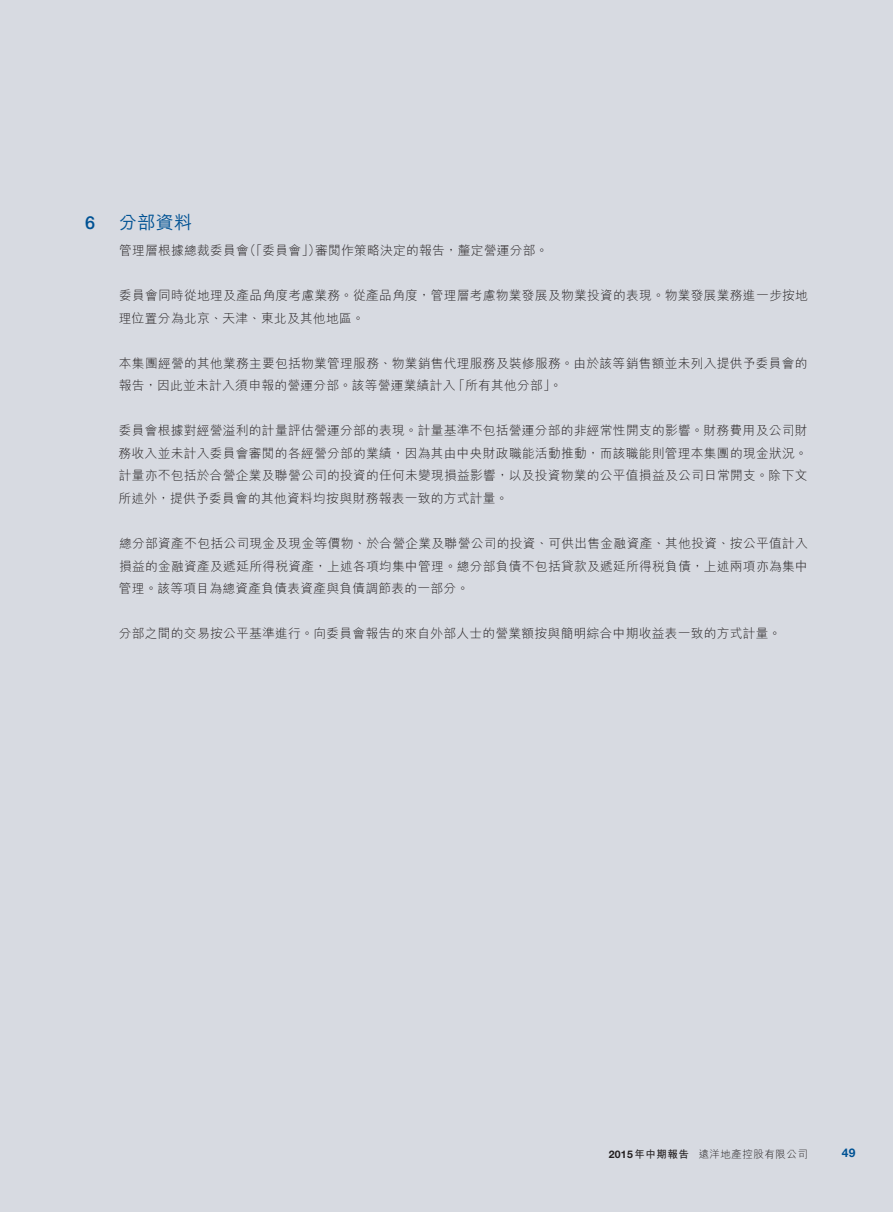
<style>
.page{position:relative;width:893px;height:1212px;background:#d7dae1}
.page>*{position:absolute;margin:0;border:0;box-sizing:border-box;transform-origin:0 0}
.t1{font:500 18px "M Hei HK";color:#005294}
.t2{font:500 18px "Helvetica Neue LT Std";color:#005294}
.t3{font:300 12.75px/22.5px "M Hei HK";letter-spacing:.02em;color:#231f20}
.t4{font:700 12px "Helvetica Neue LT Std";color:#005294}
.t5{font:300 10.5px "M Hei HK";letter-spacing:.045em;color:#231f20}
.s1{font-family:"Helvetica Neue LT Std";font-weight:700}
.s2{font-weight:700}
</style>
<div class="page">
<p class="t2" style="left:85px;top:212px;width:12px">6</p>
<p class="t1" style="left:119px;top:209px;width:75px">分部資料</p>
<p class="t3" style="left:119px;top:239px;width:431px">管理層根據總裁委員會（「委員會」）審閱作策略決定的報告，釐定營運分部。</p>
<p class="t3" style="left:119px;top:284px;width:690px">委員會同時從地理及產品角度考慮業務。從產品角度，管理層考慮物業發展及物業投資的表現。物業發展業務進一步按地理位置分為北京、天津、東北及其他地區。</p>
<p class="t3" style="left:119px;top:352px;width:690px">本集團經營的其他業務主要包括物業管理服務、物業銷售代理服務及裝修服務。由於該等銷售額並未列入提供予委員會的報告，因此並未計入須申報的營運分部。該等營運業績計入「所有其他分部」。</p>
<p class="t3" style="left:119px;top:419px;width:691px;text-align:justify">委員會根據對經營溢利的計量評估營運分部的表現。計量基準不包括營運分部的非經常性開支的影響。財務費用及公司財務收入並未計入委員會審閱的各經營分部的業績，因為其由中央財政職能活動推動，而該職能則管理本集團的現金狀況。計量亦不包括於合營企業及聯營公司的投資的任何未變現損益影響，以及投資物業的公平值損益及公司日常開支。除下文所述外，提供予委員會的其他資料均按與財務報表一致的方式計量。</p>
<p class="t3" style="left:119px;top:532px;width:690px;text-align:justify">總分部資產不包括公司現金及現金等價物、於合營企業及聯營公司的投資、可供出售金融資產、其他投資、按公平值計入損益的金融資產及遞延所得稅資產，上述各項均集中管理。總分部負債不包括貸款及遞延所得稅負債，上述兩項亦為集中管理。該等項目為總資產負債表資產與負債調節表的一部分。</p>
<p class="t3" style="left:119px;top:622px;width:664px">分部之間的交易按公平基準進行。向委員會報告的來自外部人士的營業額按與簡明綜合中期收益表一致的方式計量。</p>
<p class="t5" style="left:609px;top:1148px;width:201px"><span class="s1">2015</span><span class="s2">年中期報告</span> 遠洋地產控股有限公司</p>
<p class="t4" style="left:842px;top:1145px;width:15px">49</p>
</div>
